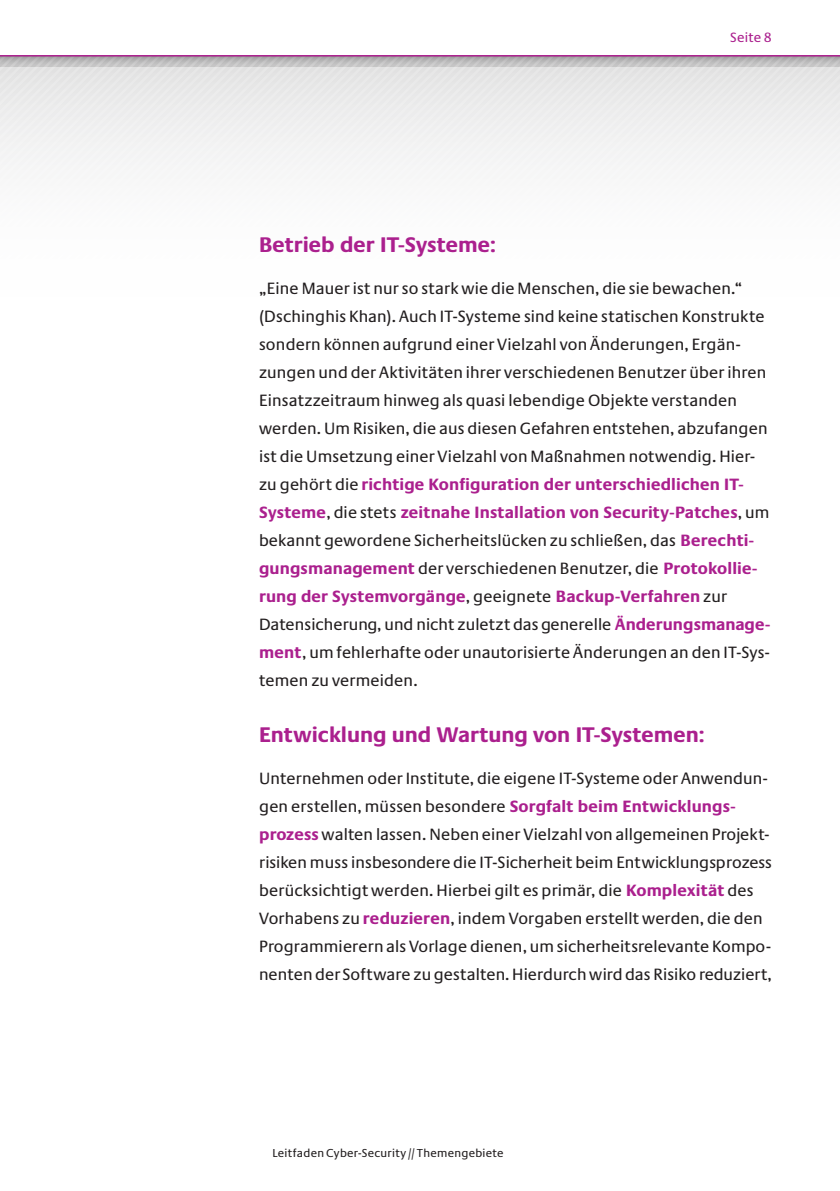
<style>
.page{position:relative;width:840px;height:1191px;background:#fff}
.page>*{position:absolute;margin:0;border:0;box-sizing:border-box;transform-origin:0 0}
.t1{font:700 22px "Neue Praxis";color:#ab208e}
.t2{font:17px/28px "Neue Praxis";letter-spacing:.01em;color:#231f20}
.t3{font:14px "Neue Praxis";letter-spacing:.02em;color:#ab208e}
.t4{font:12px "Neue Praxis";letter-spacing:.025em;color:#231f20}
.s1{font-weight:700;color:#ab208e}
</style>
<div class="page">
<svg style="left:415px;top:66px;width:9px;height:99px"></svg>
<svg style="left:398px;top:66px;width:9px;height:99px"></svg>
<svg style="left:381px;top:66px;width:9px;height:99px"></svg>
<svg style="left:373px;top:66px;width:8px;height:99px"></svg>
<svg style="left:364px;top:66px;width:9px;height:99px"></svg>
<svg style="left:356px;top:66px;width:8px;height:99px"></svg>
<svg style="left:347px;top:66px;width:9px;height:99px"></svg>
<svg style="left:339px;top:66px;width:8px;height:99px"></svg>
<svg style="left:330px;top:66px;width:9px;height:99px"></svg>
<svg style="left:322px;top:66px;width:8px;height:99px"></svg>
<svg style="left:313px;top:66px;width:9px;height:99px"></svg>
<svg style="left:304px;top:66px;width:9px;height:99px"></svg>
<svg style="left:296px;top:66px;width:8px;height:99px"></svg>
<svg style="left:287px;top:66px;width:9px;height:99px"></svg>
<svg style="left:279px;top:66px;width:8px;height:99px"></svg>
<svg style="left:270px;top:66px;width:9px;height:99px"></svg>
<svg style="left:262px;top:66px;width:8px;height:99px"></svg>
<svg style="left:253px;top:66px;width:9px;height:99px"></svg>
<svg style="left:245px;top:66px;width:8px;height:99px"></svg>
<svg style="left:236px;top:66px;width:9px;height:99px"></svg>
<svg style="left:228px;top:66px;width:8px;height:99px"></svg>
<svg style="left:219px;top:66px;width:9px;height:99px"></svg>
<svg style="left:210px;top:66px;width:9px;height:99px"></svg>
<svg style="left:202px;top:66px;width:8px;height:99px"></svg>
<svg style="left:193px;top:66px;width:9px;height:99px"></svg>
<svg style="left:185px;top:66px;width:8px;height:99px"></svg>
<svg style="left:176px;top:66px;width:9px;height:99px"></svg>
<svg style="left:168px;top:66px;width:8px;height:99px"></svg>
<svg style="left:159px;top:66px;width:9px;height:99px"></svg>
<svg style="left:0;top:66px;width:159px;height:99px"></svg>
<svg style="left:0;top:57px;width:839px;height:9px"></svg>
<hr style="left:0;top:55px;width:839px;height:2px;background:#ab208e">
<p class="t3" style="left:729px;top:29px;width:43px">Seite 8</p>
<p class="t1" style="left:259px;top:231px;width:238px">Betrieb der IT-Systeme:</p>
<p class="t2" style="left:259px;top:274px;width:512px">„Eine Mauer ist nur so stark wie die Menschen, die sie bewachen.“ (Dschinghis Khan). Auch IT-Systeme sind keine statischen Konstrukte sondern können aufgrund einer Vielzahl von Änderungen, Ergän&shy;zungen und der Aktivitäten ihrer verschiedenen Benutzer über ihren Einsatzzeitraum hinweg als quasi lebendige Objekte verstanden werden. Um Risiken, die aus diesen Gefahren entstehen, abzufangen ist die Umsetzung einer Vielzahl von Maßnahmen notwendig. Hier&shy;zu gehört die <span class="s1">richtige Konfiguration der unterschiedlichen IT-Systeme</span>, die stets <span class="s1">zeitnahe Installation von Security-Patches</span>, um bekannt gewordene Sicherheitslücken zu schließen, das <span class="s1">Berechti&shy;gungsmanagement</span> der verschiedenen Benutzer, die <span class="s1">Protokollie&shy;rung der Systemvorgänge</span>, geeignete <span class="s1">Backup-Verfahren</span> zur Datensicherung, und nicht zuletzt das generelle <span class="s1">Änderungsmanage&shy;ment</span>, um fehlerhafte oder unautorisierte Änderungen an den IT-Sys&shy;temen zu vermeiden.</p>
<p class="t1" style="left:259px;top:721px;width:447px">Entwicklung und Wartung von IT-Systemen:</p>
<p class="t2" style="left:259px;top:764px;width:514px">Unternehmen oder Institute, die eigene IT-Systeme oder Anwendun&shy;gen erstellen, müssen besondere <span class="s1">Sorgfalt beim Entwicklungs&shy;prozess</span> walten lassen. Neben einer Vielzahl von allgemeinen Projekt&shy;risiken muss insbesondere die IT-Sicherheit beim Entwicklungsprozess berücksichtigt werden. Hierbei gilt es primär, die <span class="s1">Komplexität</span> des Vorhabens zu <span class="s1">reduzieren</span>, indem Vorgaben erstellt werden, die den Programmierern als Vorlage dienen, um sicherheitsrelevante Kompo&shy;nenten der Software zu gestalten. Hierdurch wird das Risiko reduziert,</p>
<p class="t4" style="left:272px;top:1146px;width:233px">Leitfaden Cyber-Security // Themengebiete</p>
</div>
